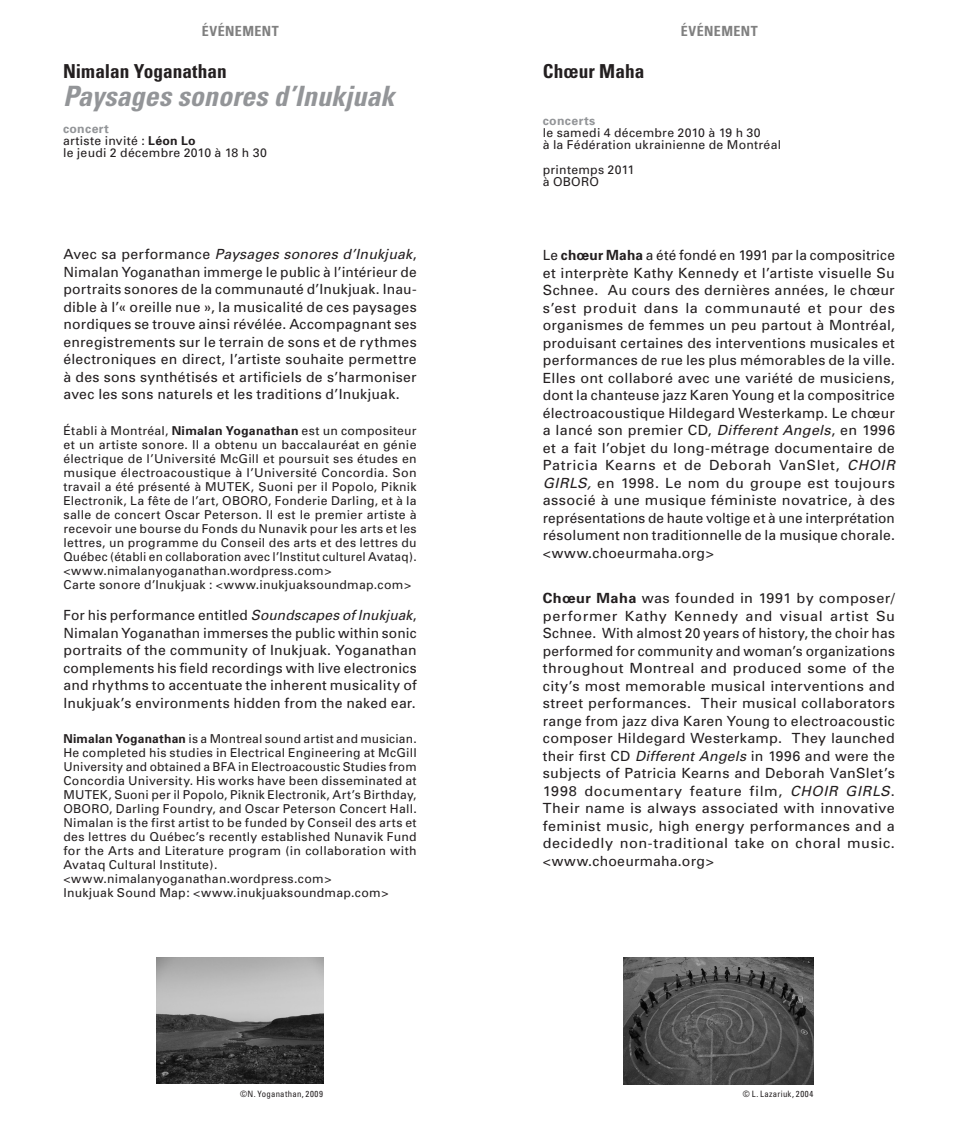
<style>
.page{position:relative;width:958px;height:1147px;background:#fff}
.page>*{position:absolute;margin:0;border:0;box-sizing:border-box;transform-origin:0 0}
.TITRE_EVENEMENTS{font:italic 700 condensed 28px "Univers";color:#939598}
.NOM_ARTISTE{font:700 condensed 19.25px "Univers";letter-spacing:.005em;color:#231f20}
.Texte_normal{font:14px/17.5px "Univers";letter-spacing:.02em;color:#231f20;text-align:justify}
.TITRE_PAGE{font:700 condensed 14px "Univers";letter-spacing:.025em;color:#808080}
.texte_auteur{font:12.25px/14px "Univers";letter-spacing:.02em;color:#231f20;text-align:justify}
.TEXTE_petit{font:12.25px/12.2px "Univers";letter-spacing:.02em;color:#231f20}
.TEXTE_petit_type_eve{font:700 12.25px "Univers";letter-spacing:.035em;color:#939598}
.credits{font:condensed 8.75px "Univers";letter-spacing:.03em;color:#231f20}
.s1{font-weight:700}
.s2{font-style:italic}
</style>
<div class="page">
<img style="left:623px;top:958px;width:190px;height:126px">
<img style="left:156px;top:958px;width:167px;height:125px">
<p class="TITRE_PAGE" style="left:202px;top:23px;width:78px">ÉVÉNEMENT</p>
<p class="TITRE_PAGE" style="left:681px;top:23px;width:78px">ÉVÉNEMENT</p>
<p class="NOM_ARTISTE" style="left:63px;top:60px;width:165px">Nimalan Yoganathan</p>
<p class="TITRE_EVENEMENTS" style="left:63px;top:79px;width:333px">Paysages sonores d’Inukjuak</p>
<p class="TEXTE_petit_type_eve" style="left:63px;top:121px;width:48px">concert</p>
<p class="TEXTE_petit" style="left:63px;top:134px;width:205px">artiste invité : <span class="s1">Léon Lo<br></span>le jeudi 2 décembre 2010 à 18 h 30</p>
<p class="NOM_ARTISTE" style="left:543px;top:60px;width:103px">Chœur Maha</p>
<p class="TEXTE_petit_type_eve" style="left:543px;top:113px;width:54px">concerts</p>
<p class="TEXTE_petit" style="left:543px;top:127px;width:240px">le samedi 4 décembre 2010 à 19 h 30<br>à la Fédération ukrainienne de Montréal</p>
<p class="TEXTE_petit" style="left:543px;top:163px;width:93px">printemps 2011 à OBORO</p>
<p class="Texte_normal" style="left:63px;top:246px;width:355px">Avec sa performance <span class="s2">Paysages sonores d’Inukjuak</span>, Nimalan Yoganathan immerge le public à l’intérieur de portraits sonores de la communauté d’Inukjuak. Inau&shy;dible à l’« oreille nue », la musicalité de ces paysages nordiques se trouve ainsi révélée. Accompagnant ses enregistrements sur le terrain de sons et de rythmes électroniques en direct, l’artiste souhaite permettre à des sons synthétisés et artificiels de s’harmoniser avec les sons naturels et les traditions d’Inukjuak.</p>
<p class="texte_auteur" style="left:63px;top:423px;width:355px">Établi à Montréal, <span class="s1">Nimalan Yoganathan</span> est un compositeur et un artiste sonore. Il a obtenu un baccalauréat en génie électrique de l’Université McGill et poursuit ses études en musique électroacoustique à l’Université Concordia. Son travail a été présenté à MUTEK, Suoni per il Popolo, Piknik Electronik, La fête de l’art, OBORO, Fonderie Darling, et à la salle de concert Oscar Peterson. Il est le premier artiste à recevoir une bourse du Fonds du Nunavik pour les arts et les lettres, un programme du Conseil des arts et des lettres du Québec (établi en collaboration avec l’Institut culturel Avataq).</p>
<p class="texte_auteur" style="left:63px;top:563px;width:349px">&lt;www.nimalanyoganathan.wordpress.com&gt;<br>Carte sonore d’Inukjuak : &lt;www.inukjuaksoundmap.com&gt;</p>
<p class="Texte_normal" style="left:63px;top:606px;width:355px">For his performance entitled <span class="s2">Soundscapes of Inukjuak</span>, Nimalan Yoganathan immerses the public within sonic portraits of the community of Inukjuak. Yoganathan complements his field recordings with live electronics and rhythms to accentuate the inherent musicality of Inukjuak’s environments hidden from the naked ear.</p>
<p class="texte_auteur" style="left:63px;top:731px;width:355px"><span class="s1">Nimalan Yoganathan</span> is a Montreal sound artist and musician.<br>He completed his studies in Electrical Engineering at McGill University and obtained a BFA in Electroacoustic Studies from Concordia University. His works have been disseminated at MUTEK, Suoni per il Popolo, Piknik Electronik, Art’s Birthday, OBORO, Darling Foundry, and Oscar Peterson Concert Hall.<br>Nimalan is the first artist to be funded by Conseil des arts et des lettres du Québec’s recently established Nunavik Fund for the Arts and Literature program (in collaboration with Avataq Cultural Institute).</p>
<p class="texte_auteur" style="left:63px;top:871px;width:327px">&lt;www.nimalanyoganathan.wordpress.com&gt;<br>Inukjuak Sound Map: &lt;www.inukjuaksoundmap.com&gt;</p>
<p class="Texte_normal" style="left:543px;top:246px;width:354px">Le <span class="s1">chœur Maha</span> a été fondé en 1991 par la compositrice et interprète Kathy Kennedy et l’artiste visuelle Su Schnee. Au cours des dernières années, le chœur s’est produit dans la communauté et pour des organismes de femmes un peu partout à Montréal, produisant certaines des interventions musicales et performances de rue les plus mémorables de la ville.<br>Elles ont collaboré avec une variété de musiciens, dont la chanteuse jazz Karen Young et la compositrice électroacoustique Hildegard Westerkamp. Le chœur a lancé son premier CD, <span class="s2">Different Angels</span>, en 1996 et a fait l’objet du long-métrage documentaire de Patricia Kearns et de Deborah VanSlet, <span class="s2">CHOIR GIRLS,</span> en 1998. Le nom du groupe est toujours associé à une musique féministe novatrice, à des représentations de haute voltige et à une interprétation résolument non traditionnelle de la musique chorale. &lt;www.choeurmaha.org&gt;</p>
<p class="Texte_normal" style="left:543px;top:589px;width:354px"><span class="s1">Chœur Maha</span> was founded in 1991 by composer/ performer Kathy Kennedy and visual artist Su Schnee. With almost 20 years of history, the choir has performed for community and woman’s organizations throughout Montreal and produced some of the city’s most memorable musical interventions and street performances. Their musical collaborators range from jazz diva Karen Young to electroacoustic composer Hildegard Westerkamp. They launched their first CD <span class="s2">Different Angels</span> in 1996 and were the subjects of Patricia Kearns and Deborah VanSlet’s 1998 documentary feature film, <span class="s2">CHOIR GIRLS</span>.<br>Their name is always associated with innovative feminist music, high energy performances and a decidedly non-traditional take on choral music. &lt;www.choeurmaha.org&gt;</p>
<p class="credits" style="left:240px;top:1088px;width:84px">©N. Yoganathan, 2009</p>
<p class="credits" style="left:743px;top:1088px;width:72px">© L. Lazariuk, 2004</p>
</div>
